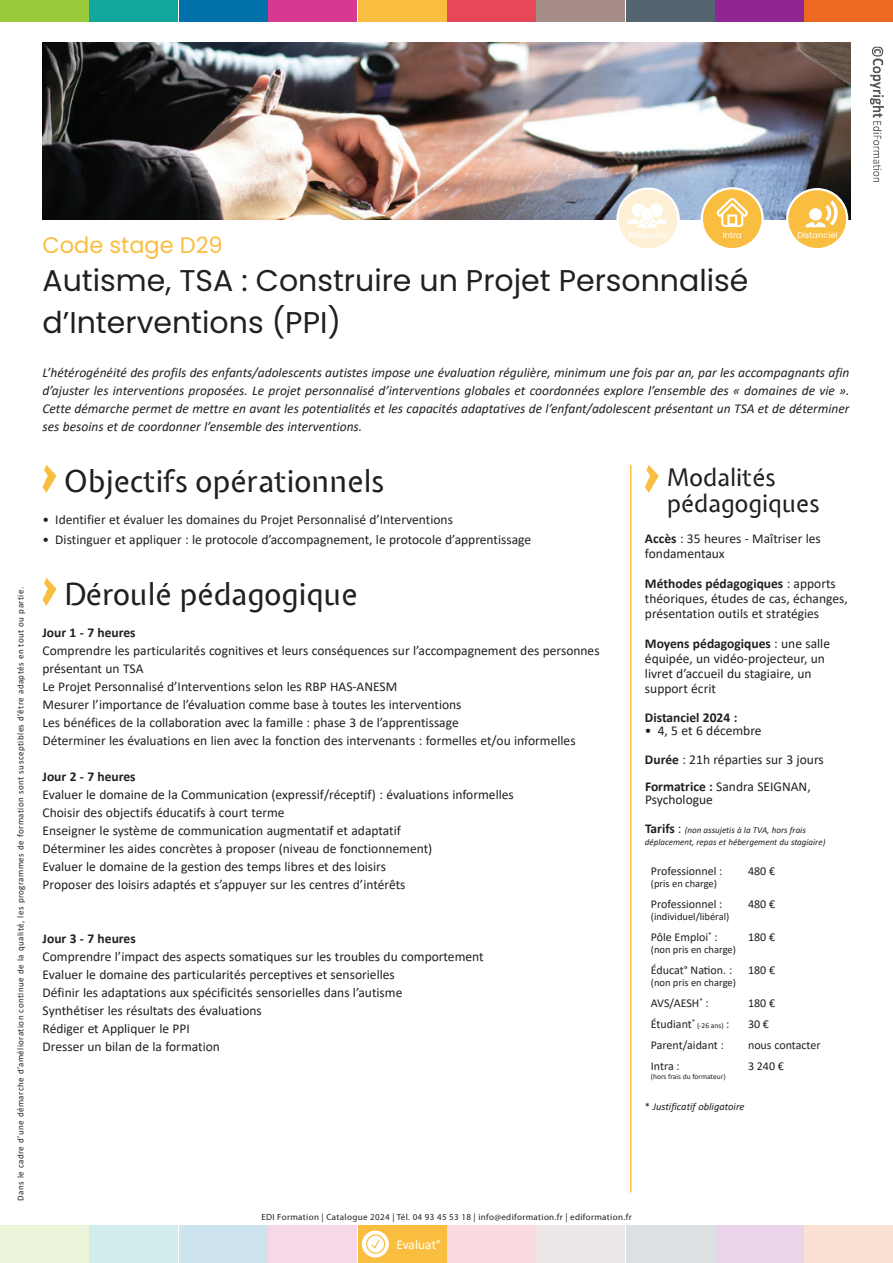
<style>
.page{position:relative;width:893px;height:1263px;background:#fff}
.page>*{position:absolute;margin:0;border:0;box-sizing:border-box;transform-origin:0 0}
.t1{font:30px/42px "Poppins";color:#231f20}
.t2{font:30px "Expletus Sans";color:#231f20}
.t3{font:24px/25.3px "Expletus Sans";color:#231f20}
.t4{font:22.5px "Poppins";color:#f9be3f}
.t5{font:13.5px/18px "Calibri";color:#231f20}
.t6{font:italic 13.5px/18px "Calibri";color:#231f20;text-align:justify}
.t7{font:700 13.5px "Calibri";color:#231f20}
.t8{font:13.5px "Calibri";letter-spacing:-.005em;color:#fff}
.t9{font:12px "Calibri";color:#231f20}
.t10{font:10.5px "Calibri";color:#231f20}
.t11{font:italic 10.5px "Calibri";color:#231f20}
.t12{font:9px "Calibri";letter-spacing:.05em;color:#231f20}
.t13{font:9px "Myriad Pro";letter-spacing:.04em;color:#231f20}
.t14{font:italic 9px/12px "Calibri";color:#231f20}
.t15{font:8.25px "Poppins";color:#fff}
.t16{font:7.5px "Calibri";color:#231f20}
.s1{font-weight:700}
.s2{font-weight:700;font-style:normal;font-size:13.5px}
.s3{font-style:normal;font-size:13.5px}
.s4{font-size:12px}
.s5{font-style:normal}
</style>
<div class="page">
<div style="left:0;top:0;width:89px;height:21px;background:#99ca3b"></div>
<div style="left:90px;top:0;width:88px;height:21px;background:#12a79d"></div>
<div style="left:179px;top:0;width:89px;height:21px;background:#0071aa"></div>
<div style="left:268px;top:0;width:89px;height:21px;background:#d83990"></div>
<div style="left:358px;top:0;width:89px;height:21px;background:#f9be3f"></div>
<div style="left:447px;top:0;width:89px;height:21px;background:#e74757"></div>
<div style="left:536px;top:0;width:89px;height:21px;background:#a68d88"></div>
<div style="left:626px;top:0;width:88px;height:21px;background:#53656e"></div>
<div style="left:715px;top:0;width:89px;height:21px;background:#90268f"></div>
<div style="left:804px;top:0;width:89px;height:21px;background:#ec6922"></div>
<img style="left:871px;top:47px;width:13px;height:134px">
<div style="left:0;top:1225px;width:89px;height:38px;background:#ebf4d8"></div>
<div style="left:90px;top:1225px;width:88px;height:38px;background:#d0edeb"></div>
<div style="left:179px;top:1225px;width:89px;height:38px;background:#cde3ee"></div>
<div style="left:268px;top:1225px;width:89px;height:38px;background:#f7d8e9"></div>
<div style="left:447px;top:1225px;width:89px;height:38px;background:#fadade"></div>
<div style="left:536px;top:1225px;width:89px;height:38px;background:#ede8e7"></div>
<div style="left:626px;top:1225px;width:88px;height:38px;background:#dde0e2"></div>
<div style="left:715px;top:1225px;width:89px;height:38px;background:#e9d4e9"></div>
<div style="left:804px;top:1225px;width:89px;height:38px;background:#fbe1d3"></div>
<img style="left:43px;top:43px;width:807px;height:176px">
<svg style="left:43px;top:465px;width:13px;height:28px"></svg>
<svg style="left:43px;top:578px;width:13px;height:28px"></svg>
<svg style="left:645px;top:465px;width:14px;height:28px"></svg>
<hr style="left:630px;top:465px;width:1px;height:727px;background:#f9be3f">
<div style="left:358px;top:1225px;width:88px;height:38px;background:#f9be3f"></div>
<svg style="left:362px;top:1230px;width:27px;height:27px"></svg>
<svg style="left:366px;top:1234px;width:19px;height:20px"></svg>
<svg style="left:616px;top:187px;width:64px;height:64px;fill:#fdf0d4"></svg>
<div style="left:632px;top:204px;width:13px;height:13px;background:#fff;border-radius:50%"></div>
<div style="left:649px;top:204px;width:14px;height:13px;background:#fff;border-radius:50%"></div>
<svg style="left:628px;top:207px;width:39px;height:21px"></svg>
<svg style="left:701px;top:187px;width:63px;height:63px;background:#f8c964"></svg>
<svg style="left:716px;top:198px;width:32px;height:29px"></svg>
<svg style="left:786px;top:188px;width:62px;height:62px;background:#f8c963"></svg>
<svg style="left:805px;top:200px;width:33px;height:27px"></svg>
<p class="t12" style="left:14px;top:1201px;width:615px;rotate:-90deg">Dans le cadre d’une démarche d’amélioration continue de la qualité, les programmes de formation sont susceptibles d’être adaptés en tout ou partie.</p>
<p class="t15" style="left:628px;top:230px;width:41px">Présentiel</p>
<p class="t15" style="left:723px;top:230px;width:20px">Intra</p>
<p class="t15" style="left:797px;top:230px;width:42px">Distanciel</p>
<h3 class="t4" style="left:43px;top:232px;width:182px">Code stage D29</h3>
<h1 class="t1" style="left:43px;top:259px;width:707px">Autisme, TSA : Construire un Projet Personnalisé d’Interventions (PPI)</h1>
<p class="t6" style="left:43px;top:363px;width:808px">L’hétérogénéité des profils des enfants/adolescents autistes impose une évaluation régulière, minimum une fois par an, par les accompagnants afin d’ajuster les interventions proposées. Le projet personnalisé d’interventions globales et coordonnées explore l’ensemble des « domaines de vie ».<br>Cette démarche permet de mettre en avant les potentialités et les capacités adaptatives de l’enfant/adolescent présentant un TSA et de déterminer ses besoins et de coordonner l’ensemble des interventions.</p>
<h1 class="t2" style="left:64px;top:465px;width:321px">Objectifs opérationnels</h1>
<p class="t5" style="left:43px;top:510px;width:412px">• Identifier et évaluer les domaines du Projet Personnalisé d’Interventions</p>
<p class="t5" style="left:43px;top:530px;width:490px">• Distinguer et appliquer : le protocole d’accompagnement, le protocole d’apprentissage</p>
<h1 class="t2" style="left:64px;top:578px;width:295px">Déroulé pédagogique</h1>
<p class="t7" style="left:43px;top:623px;width:95px">Jour 1 - 7 heures</p>
<p class="t5" style="left:43px;top:641px;width:559px">Comprendre les particularités cognitives et leurs conséquences sur l’accompagnement des personnes présentant un TSA<br>Le Projet Personnalisé d’Interventions selon les RBP HAS-ANESM<br>Mesurer l’importance de l’évaluation comme base à toutes les interventions<br>Les bénéfices de la collaboration avec la famille : phase 3 de l’apprentissage<br>Déterminer les évaluations en lien avec la fonction des intervenants : formelles et/ou informelles</p>
<p class="t7" style="left:43px;top:767px;width:95px">Jour 2 - 7 heures</p>
<p class="t5" style="left:43px;top:785px;width:473px">Evaluer le domaine de la Communication (expressif/réceptif) : évaluations informelles Choisir des objectifs éducatifs à court terme<br>Enseigner le système de communication augmentatif et adaptatif<br>Déterminer les aides concrètes à proposer (niveau de fonctionnement)<br>Evaluer le domaine de la gestion des temps libres et des loisirs<br>Proposer des loisirs adaptés et s’appuyer sur les centres d’intérêts</p>
<h2 class="t3" style="left:667px;top:466px;width:154px">Modalités pédagogiques</h2>
<p class="t5" style="left:645px;top:531px;width:177px;line-height:15px"><span class="s1">Accès</span> : 35 heures - Maîtriser les fondamentaux</p>
<p class="t5" style="left:645px;top:576px;width:204px;line-height:15px"><span class="s1">Méthodes pédagogiques</span> : apports théoriques, études de cas, échanges, présentation outils et stratégies</p>
<p class="t5" style="left:645px;top:636px;width:187px;line-height:15px"><span class="s1">Moyens pédagogiques</span> : une salle équipée, un vidéo-projecteur, un livret d’accueil du stagiaire, un support écrit</p>
<p class="t7" style="left:645px;top:707px;width:94px">Distanciel 2024 :</p>
<p class="t5" style="left:645px;top:716px;width:180px;line-height:28.5px">• 4, 5 et 6 décembre<br><span class="s1">Durée</span> : 21h réparties sur 3 jours</p>
<p class="t5" style="left:645px;top:779px;width:167px;line-height:13.5px"><span class="s1">Formatrice :</span> Sandra SEIGNAN,<br>Psychologue</p>
<p class="t14" style="left:645px;top:823px;width:182px"><span class="s2">Tarifs</span> <span class="s3">:</span> (non assujetis à la TVA, hors frais déplacement, repas et hébergement du stagiaire)</p>
<p class="t9" style="left:651px;top:862px;width:73px">Professionnel :</p>
<p class="t10" style="left:651px;top:876px;width:68px">(pris en charge)</p>
<p class="t9" style="left:748px;top:862px;width:29px">480 €</p>
<p class="t7" style="left:43px;top:929px;width:95px">Jour 3 - 7 heures</p>
<p class="t5" style="left:43px;top:947px;width:443px">Comprendre l’impact des aspects somatiques sur les troubles du comportement Evaluer le domaine des particularités perceptives et sensorielles<br>Définir les adaptations aux spécificités sensorielles dans l’autisme<br>Synthétiser les résultats des évaluations<br>Rédiger et Appliquer le PPI<br>Dresser un bilan de la formation</p>
<p class="t9" style="left:651px;top:895px;width:73px">Professionnel :</p>
<p class="t10" style="left:651px;top:909px;width:80px">(individuel/libéral)</p>
<p class="t9" style="left:748px;top:895px;width:29px">480 €</p>
<p class="t9" style="left:651px;top:928px;width:68px">Pôle Emploi<sup>*</sup> :</p>
<p class="t10" style="left:651px;top:942px;width:87px">(non pris en charge)</p>
<p class="t9" style="left:748px;top:928px;width:29px">180 €</p>
<p class="t9" style="left:651px;top:961px;width:83px">Éducat° Nation. :</p>
<p class="t10" style="left:651px;top:975px;width:87px">(non pris en charge)</p>
<p class="t9" style="left:748px;top:961px;width:29px">180 €</p>
<p class="t9" style="left:651px;top:994px;width:59px">AVS/AESH<sup>*</sup> :</p>
<p class="t9" style="left:748px;top:994px;width:29px">180 €</p>
<p class="t9" style="left:651px;top:1015px;width:46px">Étudiant<sup>*</sup></p>
<p class="t16" style="left:697px;top:1020px;width:34px">(-26 ans) <span class="s4">:</span></p>
<p class="t9" style="left:748px;top:1015px;width:22px">30 €</p>
<p class="t9" style="left:651px;top:1036px;width:75px">Parent/aidant :</p>
<p class="t9" style="left:748px;top:1036px;width:74px">nous contacter</p>
<p class="t9" style="left:651px;top:1057px;width:30px">Intra :</p>
<p class="t16" style="left:651px;top:1071px;width:76px">(hors frais du formateur)</p>
<p class="t9" style="left:748px;top:1057px;width:37px">3 240 €</p>
<p class="t11" style="left:645px;top:1099px;width:101px"><span class="s5">*</span> Justificatif obligatoire</p>
<p class="t13" style="left:261px;top:1212px;width:372px">EDI Formation | Catalogue 2024 | Tél. 04 93 45 53 18 | info@ediformation.fr | ediformation.fr</p>
<p class="t8" style="left:396px;top:1235px;width:46px">Evaluat°</p>
</div>
